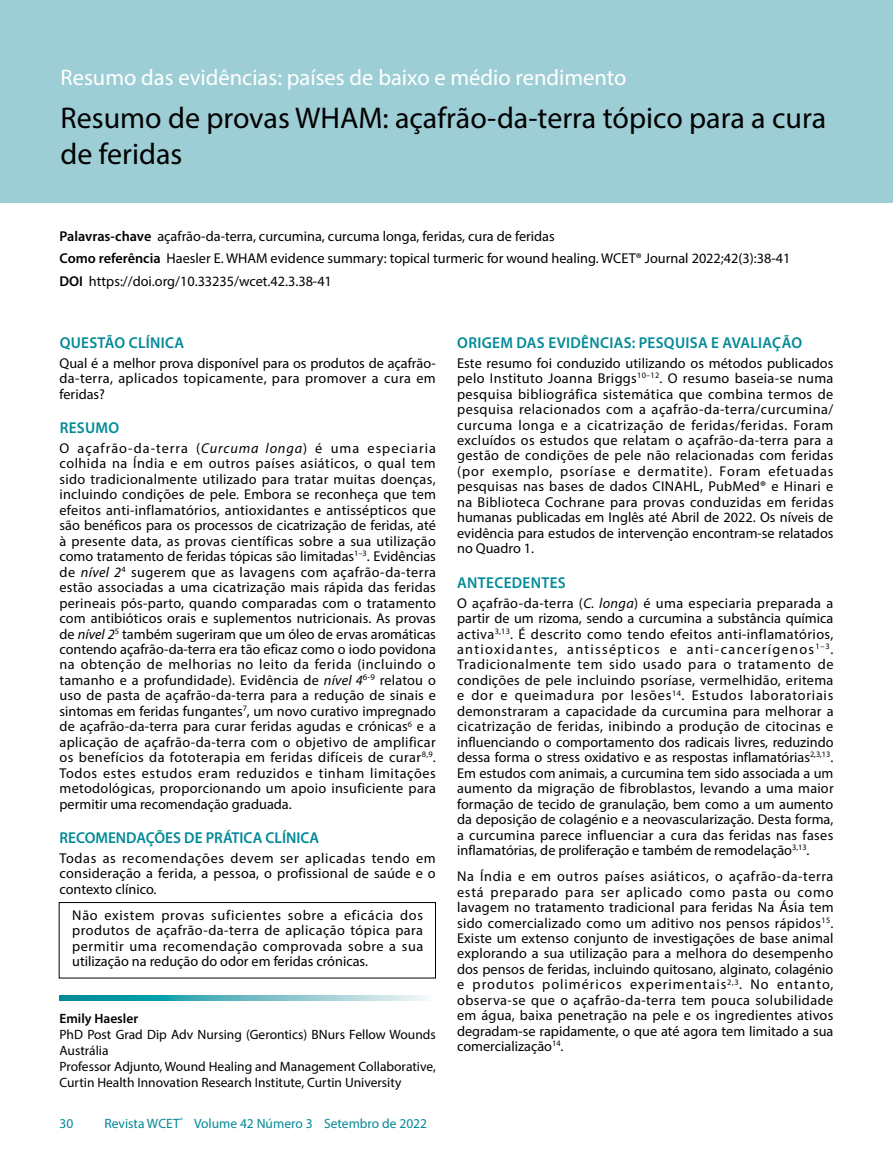
<style>
.page{position:relative;width:893px;height:1149px;background:#fff}
.page>*{position:absolute;margin:0;border:0;box-sizing:border-box;transform-origin:0 0}
.t1{font:30px/36px "Myriad Pro";color:#000}
.t2{font:22.5px "Myriad Pro";color:#fff}
.t3{font:600 15.75px "Myriad Pro";letter-spacing:.02em;color:#008a97}
.t4{font:600 15.75px "Myriad Pro";color:#008a97}
.t5{font:14.25px/15.5px "Myriad Pro";color:#000;text-align:justify}
.t6{font:13.5px/16.2px "Myriad Pro";color:#000}
.t7{font:13.5px "Myriad Pro";color:#008a97}
.t8{font:600 13.5px "Myriad Pro";color:#000}
.s1{font-weight:600}
.s2{font-style:italic}
</style>
<div class="page">
<div style="left:0;top:0;width:893px;height:202px;background:#9dced5"></div>
<svg style="left:60px;top:995px;width:368px;height:5px;background:#64bac3"></svg>
<div style="left:59px;top:901px;width:377px;height:77px;border:1px solid #000"></div>
<h2 class="t2" style="left:61px;top:63px;width:567px">Resumo das evidências: países de baixo e médio rendimento</h2>
<h1 class="t1" style="left:61px;top:100px;width:767px">Resumo de provas WHAM: açafrão-da-terra tópico para a cura de feridas</h1>
<p class="t5" style="left:60px;top:225px;width:732px;line-height:22.2px;text-align:left"><span class="s1">Palavras-chave</span> açafrão-da-terra, curcumina, curcuma longa, feridas, cura de feridas<br><span class="s1">Como referência</span> Haesler E. WHAM evidence summary: topical turmeric for wound healing. WCET® Journal 2022;42(3):38-41<br><span class="s1">DOI</span> https://doi.org/10.33235/wcet.42.3.38-41</p>
<p class="t3" style="left:60px;top:332px;width:126px">QUESTÃO CLÍNICA</p>
<p class="t5" style="left:60px;top:355px;width:378px">Qual é a melhor prova disponível para os produtos de açafrão&shy;da-terra, aplicados topicamente, para promover a cura em feridas?</p>
<p class="t3" style="left:60px;top:418px;width:61px">RESUMO</p>
<p class="t5" style="left:60px;top:440px;width:378px">O açafrão-da-terra (<span class="s2">Curcuma longa</span>) é uma especiaria colhida na Índia e em outros países asiáticos, o qual tem sido tradicionalmente utilizado para tratar muitas doenças, incluindo condições de pele. Embora se reconheça que tem efeitos anti-inflamatórios, antioxidantes e antissépticos que são benéficos para os processos de cicatrização de feridas, até à presente data, as provas científicas sobre a sua utilização como tratamento de feridas tópicas são limitadas<sup>1–3</sup>. Evidências de <span class="s2">nível 2</span><sup>4</sup> sugerem que as lavagens com açafrão-da-terra estão associadas a uma cicatrização mais rápida das feridas perineais pós-parto, quando comparadas com o tratamento com antibióticos orais e suplementos nutricionais. As provas de <span class="s2">nível 2</span><sup>5</sup> também sugeriram que um óleo de ervas aromáticas contendo açafrão-da-terra era tão eficaz como o iodo povidona na obtenção de melhorias no leito da ferida (incluindo o tamanho e a profundidade). Evidência de <span class="s2">nível 4</span><sup>6-9</sup> relatou o uso de pasta de açafrão-da-terra para a redução de sinais e sintomas em feridas fungantes<sup>7</sup>, um novo curativo impregnado de açafrão-da-terra para curar feridas agudas e crónicas<sup>6</sup> e a aplicação de açafrão-da-terra com o objetivo de amplificar os benefícios da fototerapia em feridas difíceis de curar<sup>8,9</sup>.<br>Todos estes estudos eram reduzidos e tinham limitações metodológicas, proporcionando um apoio insuficiente para permitir uma recomendação graduada.</p>
<p class="t4" style="left:60px;top:827px;width:261px">RECOMENDAÇÕES DE PRÁTICA CLÍNICA</p>
<p class="t5" style="left:60px;top:850px;width:378px">Todas as recomendações devem ser aplicadas tendo em consideração a ferida, a pessoa, o profissional de saúde e o contexto clínico.</p>
<p class="t5" style="left:72px;top:906px;width:352px">Não existem provas suficientes sobre a eficácia dos produtos de açafrão-da-terra de aplicação tópica para permitir uma recomendação comprovada sobre a sua utilização na redução do odor em feridas crónicas.</p>
<p class="t8" style="left:60px;top:1009px;width:80px">Emily Haesler</p>
<p class="t6" style="left:60px;top:1025px;width:378px">PhD Post Grad Dip Adv Nursing (Gerontics) BNurs Fellow Wounds Austrália<br>Professor Adjunto, Wound Healing and Management Collaborative, Curtin Health Innovation Research Institute, Curtin University</p>
<p class="t7" style="left:60px;top:1114px;width:15px">30</p>
<p class="t7" style="left:105px;top:1114px;width:324px">Revista WCET<sup>®</sup> Volume 42 Número 3 Setembro de 2022</p>
<p class="t3" style="left:457px;top:332px;width:346px">ORIGEM DAS EVIDÊNCIAS: PESQUISA E AVALIAÇÃO</p>
<p class="t5" style="left:457px;top:355px;width:378px">Este resumo foi conduzido utilizando os métodos publicados pelo Instituto Joanna Briggs<sup>10–12</sup>. O resumo baseia-se numa pesquisa bibliográfica sistemática que combina termos de pesquisa relacionados com a açafrão-da-terra/curcumina/ curcuma longa e a cicatrização de feridas/feridas. Foram excluídos os estudos que relatam o açafrão-da-terra para a gestão de condições de pele não relacionadas com feridas (por exemplo, psoríase e dermatite). Foram efetuadas pesquisas nas bases de dados CINAHL, PubMed® e Hinari e na Biblioteca Cochrane para provas conduzidas em feridas humanas publicadas em Inglês até Abril de 2022. Os níveis de evidência para estudos de intervenção encontram-se relatados no Quadro 1.</p>
<p class="t3" style="left:457px;top:572px;width:110px">ANTECEDENTES</p>
<p class="t5" style="left:457px;top:594px;width:378px">O açafrão-da-terra (<span class="s2">C. longa</span>) é uma especiaria preparada a partir de um rizoma, sendo a curcumina a substância química activa<sup>3,13</sup>. É descrito como tendo efeitos anti-inflamatórios, antioxidantes, antissépticos e anti-cancerígenos<sup>1–3</sup>.<br>Tradicionalmente tem sido usado para o tratamento de condições de pele incluindo psoríase, vermelhidão, eritema e dor e queimadura por lesões<sup>14</sup>. Estudos laboratoriais demonstraram a capacidade da curcumina para melhorar a cicatrização de feridas, inibindo a produção de citocinas e influenciando o comportamento dos radicais livres, reduzindo dessa forma o stress oxidativo e as respostas inflamatórias<sup>2,3,13</sup>.<br>Em estudos com animais, a curcumina tem sido associada a um aumento da migração de fibroblastos, levando a uma maior formação de tecido de granulação, bem como a um aumento da deposição de colagénio e a neovascularização. Desta forma, a curcumina parece influenciar a cura das feridas nas fases inflamatórias, de proliferação e também de remodelação<sup>3,13</sup>.</p>
<p class="t5" style="left:457px;top:868px;width:378px">Na Índia e em outros países asiáticos, o açafrão-da-terra está preparado para ser aplicado como pasta ou como lavagem no tratamento tradicional para feridas Na Ásia tem sido comercializado como um aditivo nos pensos rápidos<sup>15</sup>.<br>Existe um extenso conjunto de investigações de base animal explorando a sua utilização para a melhora do desempenho dos pensos de feridas, incluindo quitosano, alginato, colagénio e produtos poliméricos experimentais<sup>2,3</sup>. No entanto, observa-se que o açafrão-da-terra tem pouca solubilidade em água, baixa penetração na pele e os ingredientes ativos degradam-se rapidamente, o que até agora tem limitado a sua comercialização<sup>14</sup>.</p>
</div>
